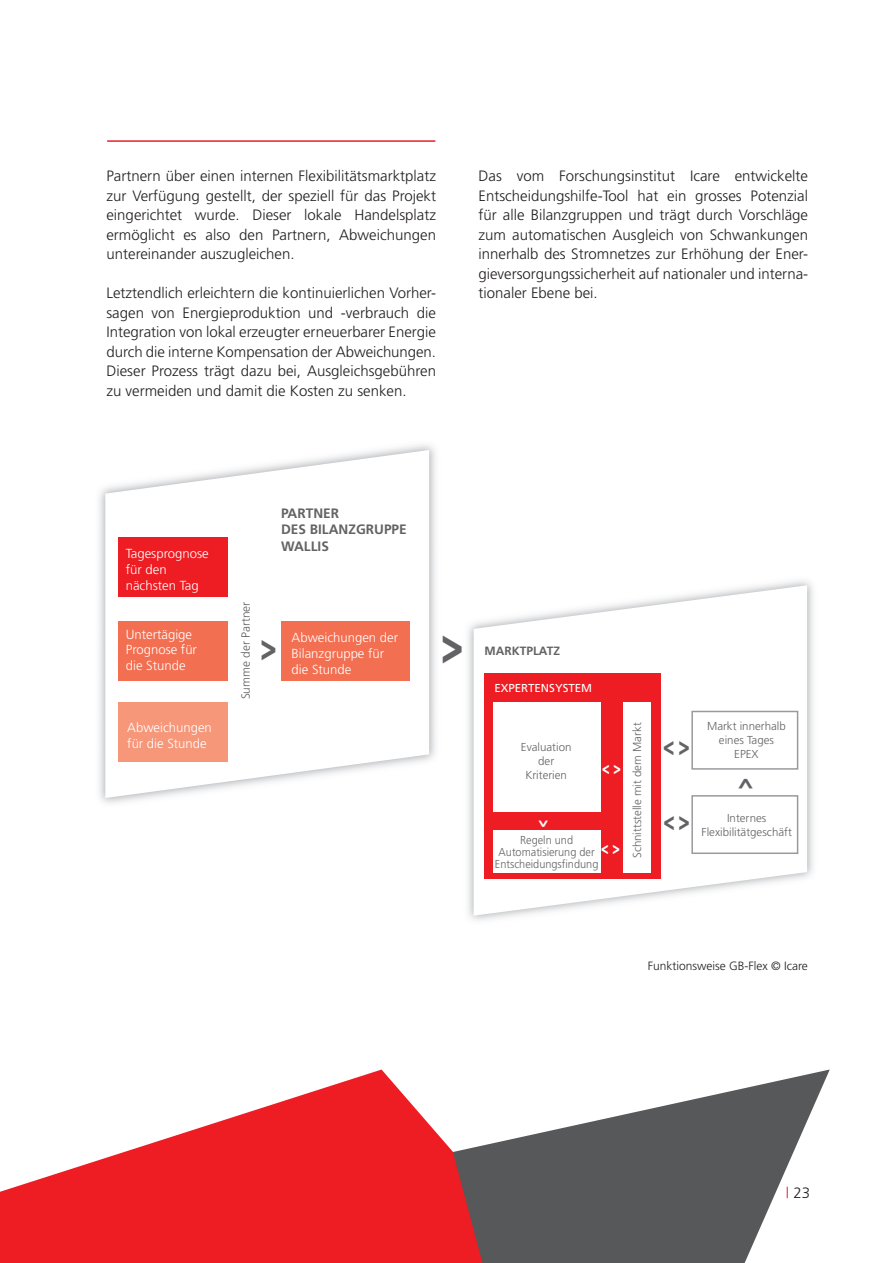
<style>
.page{position:relative;width:893px;height:1263px;background:#fff}
.page>*{position:absolute;margin:0;border:0;box-sizing:border-box;transform-origin:0 0}
.t1{font:900 53.4px "Frutiger";color:#636366;scale:.7 1}
.t2{font:900 38.85px "Frutiger";color:#636366;scale:.7 1}
.t3{font:900 27.15px "Frutiger";color:#636366;scale:.7 1}
.t4{font:900 17.85px "Frutiger";color:#fff;scale:.7 1}
.t5{font:300 15px/19.5px "Frutiger";color:#231f20;text-align:justify}
.t6{font:700 13.65px/16.4px "Frutiger";color:#636366}
.t7{font:300 13.05px/15.8px "Frutiger";color:#fff}
.t8{font:300 12px "Frutiger";color:#231f20}
.t9{font:700 12px "Frutiger";color:#636366}
.t10{font:300 11.85px "Frutiger";color:#5b5e5f}
.t11{font:300 11.55px/13.8px "Frutiger";color:#636366;text-align:center}
.t12{font:300 11.55px/12px "Frutiger";color:#636366;text-align:center;scale:.95 1}
.t13{font:11.55px "Frutiger";color:#fff}
.s1{color:#ee1d23}
</style>
<div class="page">
<hr style="left:107px;top:140px;width:328px;height:2px;background:#ee1d23">
<svg style="left:0;top:1069px;width:453px;height:194px;fill:#ee1d23"></svg>
<svg style="left:453px;top:1069px;width:377px;height:194px;fill:#57585a"></svg>
<svg style="left:105px;top:450px;width:324px;height:348px"></svg>
<div style="left:119px;top:537px;width:109px;height:60px;background:#ee1d23"></div>
<div style="left:119px;top:621px;width:109px;height:59px;background:#f36f51"></div>
<div style="left:281px;top:621px;width:129px;height:59px;background:#f36f51"></div>
<div style="left:119px;top:702px;width:109px;height:60px;background:#f6977a"></div>
<img style="left:468px;top:580px;width:345px;height:341px">
<svg style="left:474px;top:585px;width:333px;height:331px"></svg>
<div style="left:484px;top:673px;width:177px;height:206px;background:#ee1d23"></div>
<div style="left:692px;top:711px;width:106px;height:58px;background:#fff"></div>
<div style="left:691px;top:711px;width:107px;height:59px;border:1px solid #97999c"></div>
<div style="left:692px;top:796px;width:106px;height:57px;background:#fff"></div>
<div style="left:691px;top:795px;width:107px;height:59px;border:1px solid #97999c"></div>
<div style="left:493px;top:702px;width:108px;height:109px;background:#fff"></div>
<div style="left:623px;top:702px;width:28px;height:170px;background:#fff"></div>
<div style="left:493px;top:830px;width:108px;height:42px;background:#fff"></div>
<p class="t5" style="left:106px;top:166px;width:331px">Partnern über einen internen Flexibilitätsmarktplatz zur Verfügung gestellt, der speziell für das Projekt eingerichtet wurde. Dieser lokale Handelsplatz ermöglicht es also den Partnern, Abweichungen untereinander auszugleichen.</p>
<p class="t5" style="left:106px;top:283px;width:331px">Letztendlich erleichtern die kontinuierlichen Vorher&shy;sagen von Energieproduktion und -verbrauch die Integration von lokal erzeugter erneuerbarer Energie durch die interne Kompensation der Abweichungen.<br>Dieser Prozess trägt dazu bei, Ausgleichsgebühren zu vermeiden und damit die Kosten zu senken.</p>
<p class="t5" style="left:479px;top:166px;width:331px">Das vom Forschungsinstitut Icare entwickelte Entscheidungshilfe-Tool hat ein grosses Potenzial für alle Bilanzgruppen und trägt durch Vorschläge zum automatischen Ausgleich von Schwankungen innerhalb des Stromnetzes zur Erhöhung der Ener&shy;gieversorgungssicherheit auf nationaler und interna&shy;tionaler Ebene bei.</p>
<p class="t7" style="left:126px;top:546px;width:84px">Tagesprognose für den nächsten Tag</p>
<p class="t7" style="left:126px;top:626px;width:73px">Untertägige<br>Prognose für die Stunde</p>
<p class="t7" style="left:127px;top:719px;width:86px">Abweichungen für die Stunde</p>
<p class="t6" style="left:281px;top:505px;width:127px">PARTNER<br>DES BILANZGRUPPE<br>WALLIS</p>
<p class="t10" style="left:239px;top:699px;width:99px;rotate:-90deg">Summe der Partner</p>
<h2 class="t2" style="left:260px;top:623px;width:25px">&gt;</h2>
<p class="t7" style="left:292px;top:630px;width:108px">Abweichungen der<br>Bilanzgruppe für die Stunde</p>
<h1 class="t1" style="left:441px;top:612px;width:33px">&gt;</h1>
<p class="t9" style="left:484px;top:644px;width:77px">MARKTPLATZ</p>
<p class="t13" style="left:494px;top:682px;width:99px">EXPERTENSYSTEM</p>
<p class="t11" style="left:630px;top:858px;width:137px;rotate:-90deg">Schnittstelle mit dem Markt</p>
<h3 class="t3" style="left:663px;top:729px;width:39px">&lt;&gt;</h3>
<p class="t11" style="left:521px;top:740px;width:52px">Evaluation der<br>Kriterien</p>
<p class="t4" style="left:602px;top:757px;width:28px">&lt; &gt;</p>
<p class="t4" style="left:556px;top:819px;width:12px;rotate:90deg">&gt;</p>
<h3 class="t3" style="left:664px;top:804px;width:39px">&lt;&gt;</h3>
<p class="t12" style="left:495px;top:834px;width:110px">Regeln und<br>Automatisierung der<br>Entscheidungsfindung</p>
<p class="t4" style="left:601px;top:837px;width:28px">&lt; &gt;</p>
<p class="t11" style="left:707px;top:719px;width:80px">Markt innerhalb eines Tages<br>EPEX</p>
<h3 class="t3" style="left:765px;top:777px;width:18px;rotate:90deg">&lt;</h3>
<p class="t11" style="left:702px;top:811px;width:92px">Internes<br>Flexibilitätgeschäft</p>
<p class="t8" style="left:648px;top:959px;width:162px">Funktionsweise GB-Flex © Icare</p>
<p class="t5" style="left:786px;top:1183px;width:26px"><span class="s1">|</span> 23</p>
</div>
